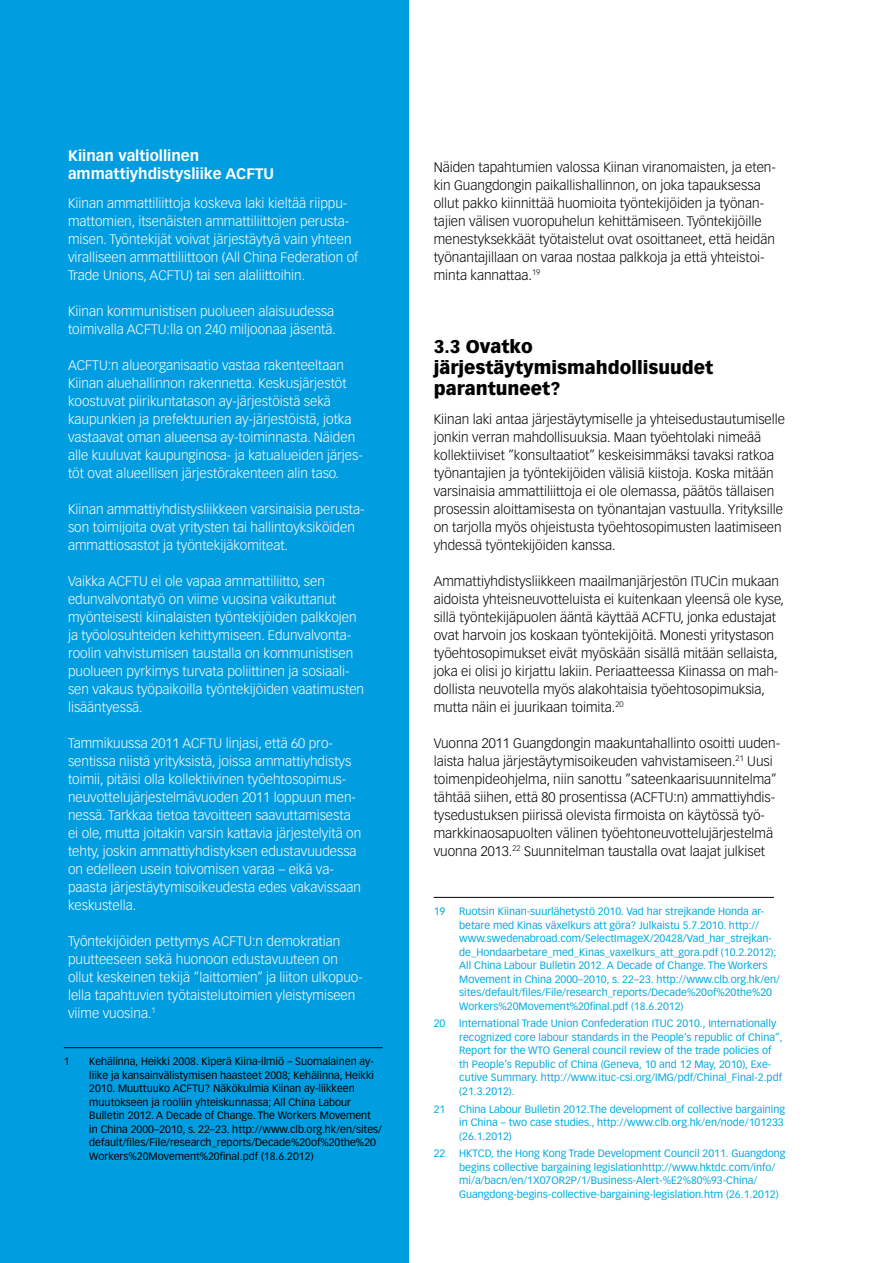
<style>
.page{position:relative;width:893px;height:1263px;background:#fff}
.page>*{position:absolute;margin:0;border:0;box-sizing:border-box;transform-origin:0 0}
.t1{font:900 18px/21px "Vectora LH";color:#000}
.t2{font:700 15px/18px "Vectora LH";color:#fff}
.t3{font:300 13.5px/18px "Vectora LH";color:#fff}
.t4{font:300 13.5px/18px "Vectora LH";color:#000}
.t5{font:10.5px/13.5px "Vectora LH";color:#00abdf}
.t6{font:10.5px/13.5px "Vectora LH";color:#000}
</style>
<div class="page">
<div style="left:0;top:0;width:408px;height:1263px;background:#009ee0"></div>
<hr style="left:434px;top:897px;width:340px;height:1px;background:#000">
<hr style="left:64px;top:1047px;width:319px;height:1px;background:#000">
<hr style="left:232px;top:1134px;width:150px;height:1px;background:#00abdf">
<hr style="left:89px;top:1147px;width:287px;height:1px;background:#00abdf">
<hr style="left:89px;top:1161px;width:169px;height:1px;background:#00abdf">
<p class="t2" style="left:68px;top:147px;width:207px">Kiinan valtiollinen ammattiyhdistysliike ACFTU</p>
<p class="t3" style="left:68px;top:194px;width:292px">Kiinan ammattiliittoja koskeva laki kieltää riippu&shy;mattomien, itsenäisten ammattiliittojen perusta&shy;misen. Työntekijät voivat järjestäytyä vain yhteen viralliseen ammattiliittoon (All China Federation of Trade Unions, ACFTU) tai sen alaliittoihin.</p>
<p class="t3" style="left:68px;top:302px;width:269px">Kiinan kommunistisen puolueen alaisuudessa toimivalla ACFTU:lla on 240 miljoonaa jäsentä.</p>
<p class="t3" style="left:68px;top:356px;width:296px">ACFTU:n alueorganisaatio vastaa rakenteeltaan Kiinan aluehallinnon rakennetta. Keskusjärjestöt koostuvat piirikuntatason ay-järjestöistä sekä kaupunkien ja prefektuurien ay-järjestöistä, jotka vastaavat oman alueensa ay-toiminnasta. Näiden alle kuuluvat kaupunginosa- ja katualueiden järjes&shy;töt ovat alueellisen järjestörakenteen alin taso.</p>
<p class="t3" style="left:68px;top:500px;width:298px">Kiinan ammattiyhdistysliikkeen varsinaisia perusta&shy;son toimijoita ovat yritysten tai hallintoyksiköiden ammattiosastot ja työntekijäkomiteat.</p>
<p class="t3" style="left:68px;top:572px;width:298px">Vaikka ACFTU ei ole vapaa ammattiliitto, sen edunvalvontatyö on viime vuosina vaikuttanut myönteisesti kiinalaisten työntekijöiden palkkojen ja työolosuhteiden kehittymiseen. Edunvalvonta&shy;roolin vahvistumisen taustalla on kommunistisen puolueen pyrkimys turvata poliittinen ja sosiaali&shy;sen vakaus työpaikoilla työntekijöiden vaatimusten lisääntyessä.</p>
<p class="t3" style="left:68px;top:734px;width:295px">Tammikuussa 2011 ACFTU linjasi, että 60 pro&shy;sentissa niistä yrityksistä, joissa ammattiyhdistys toimii, pitäisi olla kollektiivinen työehtosopimus&shy;neuvottelujärjestelmävuoden 2011 loppuun men&shy;nessä. Tarkkaa tietoa tavoitteen saavuttamisesta ei ole, mutta joitakin varsin kattavia järjestelyitä on tehty, joskin ammattiyhdistyksen edustavuudessa on edelleen usein toivomisen varaa – eikä va&shy;paasta järjestäytymisoikeudesta edes vakavissaan keskustella.</p>
<p class="t3" style="left:68px;top:932px;width:296px">Työntekijöiden pettymys ACFTU:n demokratian puutteeseen sekä huonoon edustavuuteen on ollut keskeinen tekijä ”laittomien” ja liiton ulkopuo&shy;lella tapahtuvien työtaistelutoimien yleistymiseen viime vuosina.<sup>1</sup></p>
<p class="t6" style="left:64px;top:1055px;width:7px">1</p>
<p class="t6" style="left:89px;top:1055px;width:294px">Kehälinna, Heikki 2008. Kiperä Kiina-ilmiö – Suomalainen ay&shy;liike ja kansainvälistymisen haasteet 2008; Kehälinna, Heikki 2010. Muuttuuko ACFTU? Näkökulmia Kiinan ay-liikkeen muutokseen ja rooliin yhteiskunnassa; All China Labour Bulletin 2012. A Decade of Change. The Workers Movement in China 2000–2010, s. 22–23. http://www.clb.org.hk/en/sites/ default/files/File/research_reports/Decade%20of%20the%20<br>Workers%20Movement%20final.pdf (18.6.2012)</p>
<p class="t4" style="left:434px;top:158px;width:344px">Näiden tapahtumien valossa Kiinan viranomaisten, ja eten&shy;kin Guangdongin paikallishallinnon, on joka tapauksessa ollut pakko kiinnittää huomioita työntekijöiden ja työnan&shy;tajien välisen vuoropuhelun kehittämiseen. Työntekijöille menestyksekkäät työtaistelut ovat osoittaneet, että heidän työnantajillaan on varaa nostaa palkkoja ja että yhteistoi&shy;minta kannattaa.<sup>19</sup></p>
<h1 class="t1" style="left:434px;top:336px;width:281px">3.3 Ovatko järjestäytymismahdollisuudet parantuneet?</h1>
<p class="t4" style="left:434px;top:410px;width:353px">Kiinan laki antaa järjestäytymiselle ja yhteisedustautumiselle jonkin verran mahdollisuuksia. Maan työehtolaki nimeää kollektiiviset ”konsultaatiot” keskeisimmäksi tavaksi ratkoa työnantajien ja työntekijöiden välisiä kiistoja. Koska mitään varsinaisia ammattiliittoja ei ole olemassa, päätös tällaisen prosessin aloittamisesta on työnantajan vastuulla. Yrityksille on tarjolla myös ohjeistusta työehtosopimusten laatimiseen yhdessä työntekijöiden kanssa.</p>
<p class="t4" style="left:434px;top:572px;width:352px">Ammattiyhdistysliikkeen maailmanjärjestön ITUCin mukaan aidoista yhteisneuvotteluista ei kuitenkaan yleensä ole kyse, sillä työntekijäpuolen ääntä käyttää ACFTU, jonka edustajat ovat harvoin jos koskaan työntekijöitä. Monesti yritystason työehtosopimukset eivät myöskään sisällä mitään sellaista, joka ei olisi jo kirjattu lakiin. Periaatteessa Kiinassa on mah&shy;dollista neuvotella myös alakohtaisia työehtosopimuksia, mutta näin ei juurikaan toimita.<sup>20</sup></p>
<p class="t4" style="left:434px;top:734px;width:348px">Vuonna 2011 Guangdongin maakuntahallinto osoitti uuden&shy;laista halua järjestäytymisoikeuden vahvistamiseen.<sup>21</sup> Uusi toimenpideohjelma, niin sanottu ”sateenkaarisuunnitelma” tähtää siihen, että 80 prosentissa (ACFTU:n) ammattiyhdis&shy;tysedustuksen piirissä olevista firmoista on käytössä työ&shy;markkinaosapuolten välinen työehtoneuvottelujärjestelmä vuonna 2013.<sup>22</sup> Suunnitelman taustalla ovat laajat julkiset</p>
<p class="t5" style="left:434px;top:905px;width:13px">19</p>
<p class="t5" style="left:459px;top:905px;width:322px">Ruotsin Kiinan-suurlähetystö 2010. Vad har strejkande Honda ar&shy;betare med Kinas växelkurs att göra? Julkaistu 5.7.2010. http:// www.swedenabroad.com/SelectImageX/20428/Vad_har_strejkan&shy;de_Hondaarbetare_med_Kinas_vaxelkurs_att_gora.pdf (10.2.2012); All China Labour Bulletin 2012. A Decade of Change. The Workers Movement in China 2000–2010, s. 22–23. http://www.clb.org.hk/en/ sites/default/files/File/research_reports/Decade%20of%20the%20<br>Workers%20Movement%20final.pdf (18.6.2012)</p>
<p class="t5" style="left:434px;top:1017px;width:13px">20</p>
<p class="t5" style="left:459px;top:1017px;width:325px">International Trade Union Confederation ITUC 2010., Internationally recognized core labour standards in the People’s republic of China”, Report for the WTO General council review of the trade policies of th People’s Republic of China (Geneva, 10 and 12 May, 2010), Exe&shy;cutive Summary. http://www.ituc-csi.org/IMG/pdf/Chinal_Final-2.pdf (21.3.2012).</p>
<p class="t5" style="left:434px;top:1102px;width:13px">21</p>
<p class="t5" style="left:459px;top:1102px;width:327px">China Labour Bulletin 2012.The development of collective bargaining in China – two case studies., http://www.clb.org.hk/en/node/101233 (26.1.2012)</p>
<p class="t5" style="left:434px;top:1147px;width:13px">22</p>
<p class="t5" style="left:459px;top:1147px;width:328px">HKTCD, the Hong Kong Trade Development Council 2011. Guangdong begins collective bargaining legislationhttp://www.hktdc.com/info/ mi/a/bacn/en/1X07OR2P/1/Business-Alert-%E2%80%93-China/ Guangdong-begins-collective-bargaining-legislation.htm (26.1.2012)</p>
</div>
